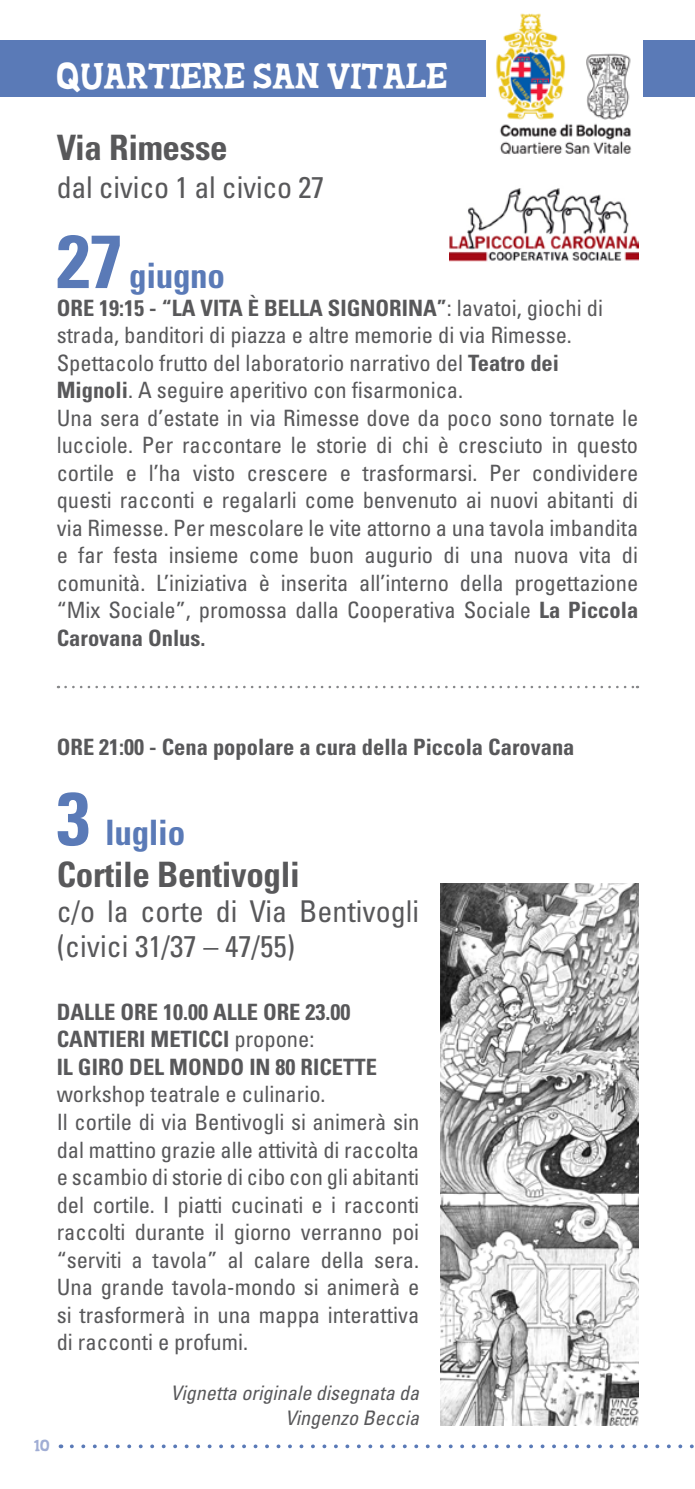
<style>
.page{position:relative;width:695px;height:1489px;background:#fff}
.page>*{position:absolute;margin:0;border:0;box-sizing:border-box;transform-origin:0 0}
.t1{font:700 condensed 35px/42px "Univers";letter-spacing:-.01em;color:#58585a}
.t2{font:35px "Soft Compound";letter-spacing:-.01em;color:#fff}
.t3{font:700 condensed 35px "Univers";letter-spacing:-.01em;color:#5a7ab7}
.t4{font:condensed 30px/35px "Univers";color:#58585a}
.t5{font:condensed 22.5px/27.5px "Univers";color:#58585a}
.t6{font:700 condensed 22.5px/27.5px "Univers";color:#58585a}
.t7{font:italic condensed 20px/25px "Univers";color:#58585a;text-align:right}
.t8{font:16.25px "Soft Compound";color:#a0add4}
.s1{font-size:75px}
.s2{font-weight:700}
.s3{font-size:75px;color:#5a7ab7}
.s4{color:#5a7ab7}
</style>
<div class="page">
<svg style="left:72px;top:1444px;width:622px;height:3px"></svg>
<div style="left:0;top:40px;width:694px;height:57px;background:#5a7ab7"></div>
<div style="left:486px;top:11px;width:157px;height:159px;background:#fff"></div>
<img style="left:496px;top:13px;width:136px;height:141px">
<svg style="left:65px;top:685px;width:573px;height:3px"></svg>
<img style="left:449px;top:188px;width:189px;height:74px">
<img style="left:440px;top:883px;width:198px;height:541px">
<h1 class="t2" style="left:57px;top:57px;width:392px">QUARTIERE SAN VITALE</h1>
<h1 class="t1" style="left:57px;top:127px;width:172px">Via Rimesse</h1>
<h2 class="t4" style="left:57px;top:169px;width:269px">dal civico 1 al civico 27</h2>
<h1 class="t3" style="left:57px;top:254px;width:169px"><span class="s1">27</span> giugno</h1>
<p class="t6" style="left:57px;top:294px;width:156px">ore 19:15 - “La vita</p>
<p class="t6" style="left:248px;top:294px;width:93px">è bella sign</p>
<p class="t5" style="left:57px;top:293px;width:583px;text-indent:319px"><span class="s2">orina”</span>: lavatoi, giochi di strada, banditori di piazza e altre memorie di via Rimesse.<br>Spettacolo frutto del laboratorio narrativo del <span class="s2">Teatro dei Mignoli</span>. A seguire aperitivo con fisarmonica.<br>Una sera d’estate in via Rimesse dove da poco sono tornate le lucciole. Per raccontare le storie di chi è cresciuto in questo cortile e l’ha visto crescere e trasformarsi. Per condividere questi racconti e regalarli come benvenuto ai nuovi abitanti di via Rimesse. Per mescolare le vite attorno a una tavola imbandita e far festa insieme come buon augurio di una nuova vita di comunità. L’iniziativa è inserita all’interno della progettazione “Mix Sociale”, promossa dalla Cooperativa Sociale <span class="s2">La Piccola Carovana Onlus.</span></p>
<p class="t6" style="left:57px;top:733px;width:519px">Ore 21:00 - Cena popolare a cura della Piccola Carovana</p>
<h1 class="t1" style="left:57px;top:811px;width:244px"><span class="s3">3</span> <span class="s4">luglio<br></span>Cortile Bentivogli</h1>
<h2 class="t4" style="left:57px;top:893px;width:364px">c/o la corte di Via Bentivogli (civici 31/37 – 47/55)</h2>
<p class="t6" style="left:57px;top:998px;width:295px">dalle ore 10.00 alle ore 23.00<br>Canti</p>
<p class="t6" style="left:115px;top:1025px;width:76px">eri Meticci</p>
<p class="t5" style="left:234px;top:1025px;width:81px">propone:</p>
<p class="t6" style="left:57px;top:1053px;width:321px">Il giro del mondo in 80 ricette</p>
<p class="t5" style="left:57px;top:1080px;width:364px">workshop teatrale e culinario.<br>Il cortile di via Bentivogli si animerà sin dal mattino grazie alle attività di raccolta e scambio di storie di cibo con gli abitanti del cortile. I piatti cucinati e i racconti raccolti durante il giorno verranno poi “serviti a tavola” al calare della sera.<br>Una grande tavola-mondo si animerà e si trasformerà in una mappa interattiva di racconti e profumi.</p>
<p class="t7" style="left:170px;top:1380px;width:250px">Vignetta originale disegnata da<br>Vingenzo Beccia</p>
<p class="t8" style="left:34px;top:1436px;width:17px">10</p>
</div>
